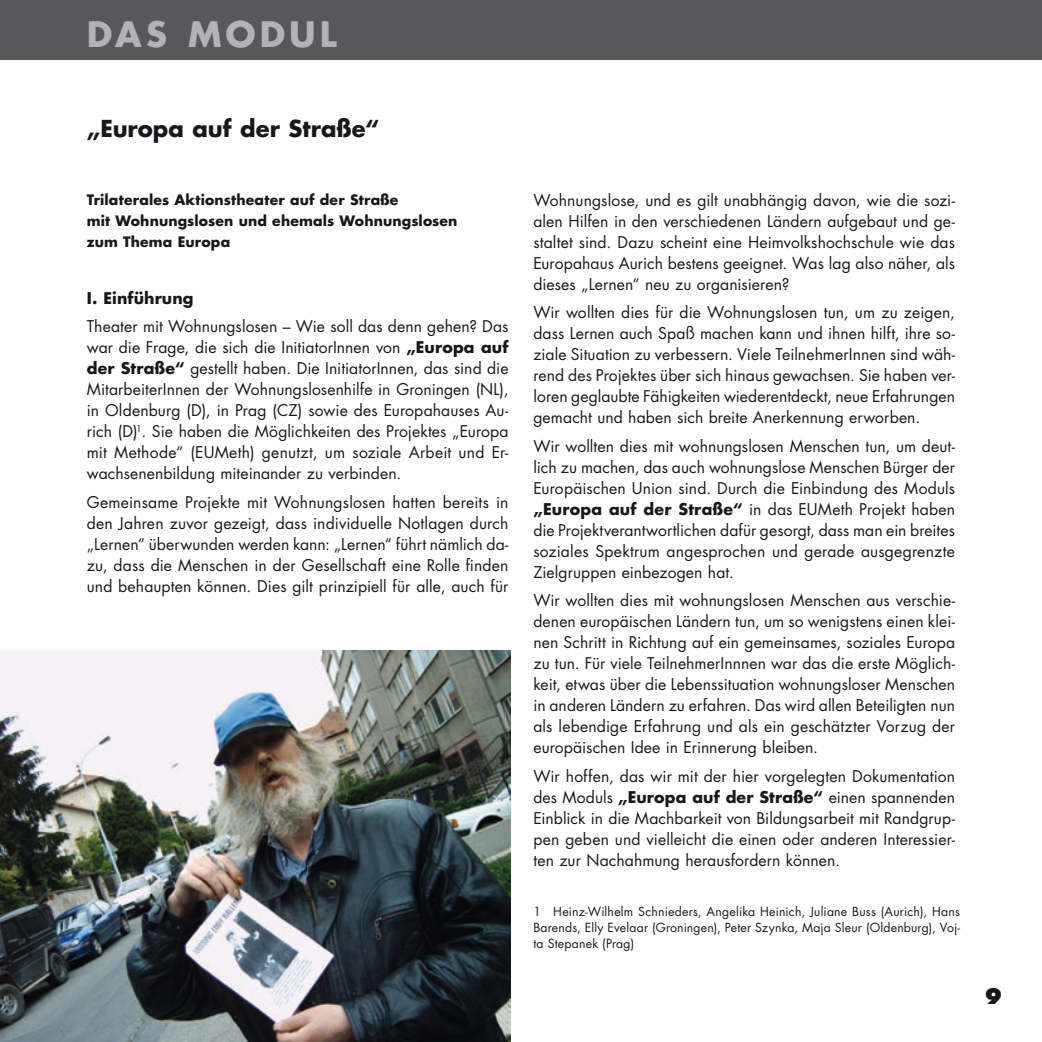
<style>
.page{position:relative;width:1042px;height:1042px;background:#fff}
.page>*{position:absolute;margin:0;border:0;box-sizing:border-box;transform-origin:0 0}
.t1{font:700 34.12px "Futura";letter-spacing:.12em;color:#b1b3b4}
.t2{font:700 22.75px "Futura";color:#1a171c}
.t3{font:15.75px/21px "Futura";letter-spacing:.005em;color:#1a171c;text-align:justify}
.t4{font:700 15.75px "Futura";color:#1a171c}
.t5{font:700 14px/21px "Futura";letter-spacing:.01em;color:#1a171c}
.t6{font:12.25px/15.8px "Futura";letter-spacing:.015em;color:#1a171c;text-align:justify}
.s1{font-weight:700}
</style>
<div class="page">
<div style="left:0;top:0;width:1042px;height:60px;background:#58585a"></div>
<img style="left:0;top:650px;width:510px;height:392px">
<h1 class="t1" style="left:87px;top:11px;width:251px">Das modul</h1>
<h2 class="t2" style="left:87px;top:113px;width:294px">„Europa auf der Straße“</h2>
<p class="t5" style="left:87px;top:189px;width:372px">Trilaterales Aktionstheater auf der Straße<br>mit Wohnungslosen und ehemals Wohnungslosen zum Thema Europa</p>
<p class="t4" style="left:87px;top:287px;width:108px">I. Einführung</p>
<p class="t3" style="left:87px;top:316px;width:423px">Theater mit Wohnungslosen – Wie soll das denn gehen? Das war die Frage, die sich die InitiatorInnen von <span class="s1">„Europa auf der Straße“</span> gestellt haben. Die InitiatorInnen, das sind die MitarbeiterInnen der Wohnungslosenhilfe in Groningen (NL), in Oldenburg (D), in Prag (CZ) sowie des Europahauses Au&shy;rich (D)<sup>1</sup>. Sie haben die Möglichkeiten des Projektes „Europa mit Methode“ (EUMeth) genutzt, um soziale Arbeit und Er&shy;wachsenenbildung miteinander zu verbinden.</p>
<p class="t3" style="left:87px;top:491px;width:423px">Gemeinsame Projekte mit Wohnungslosen hatten bereits in den Jahren zuvor gezeigt, dass individuelle Notlagen durch „Lernen“ überwunden werden kann: „Lernen“ führt nämlich da&shy;zu, dass die Menschen in der Gesellschaft eine Rolle finden und behaupten können. Dies gilt prinzipiell für alle, auch für</p>
<p class="t3" style="left:533px;top:189px;width:423px">Wohnungslose, und es gilt unabhängig davon, wie die sozi&shy;alen Hilfen in den verschiedenen Ländern aufgebaut und ge&shy;staltet sind. Dazu scheint eine Heimvolkshochschule wie das Europahaus Aurich bestens geeignet. Was lag also näher, als dieses „Lernen“ neu zu organisieren?</p>
<p class="t3" style="left:533px;top:302px;width:423px">Wir wollten dies für die Wohnungslosen tun, um zu zeigen, dass Lernen auch Spaß machen kann und ihnen hilft, ihre so&shy;ziale Situation zu verbessern. Viele TeilnehmerInnen sind wäh&shy;rend des Projektes über sich hinaus gewachsen. Sie haben ver&shy;loren geglaubte Fähigkeiten wiederentdeckt, neue Erfahrungen gemacht und haben sich breite Anerkennung erworben.</p>
<p class="t3" style="left:533px;top:435px;width:423px">Wir wollten dies mit wohnungslosen Menschen tun, um deut&shy;lich zu machen, das auch wohnungslose Menschen Bürger der Europäischen Union sind. Durch die Einbindung des Moduls <span class="s1">„Europa auf der Straße“</span> in das EUMeth Projekt haben die Projektverantwortlichen dafür gesorgt, dass man ein breites soziales Spektrum angesprochen und gerade ausgegrenzte Zielgruppen einbezogen hat.</p>
<p class="t3" style="left:533px;top:590px;width:423px">Wir wollten dies mit wohnungslosen Menschen aus verschie&shy;denen europäischen Ländern tun, um so wenigstens einen klei&shy;nen Schritt in Richtung auf ein gemeinsames, soziales Europa zu tun. Für viele TeilnehmerInnnen war das die erste Möglich&shy;keit, etwas über die Lebenssituation wohnungsloser Menschen in anderen Ländern zu erfahren. Das wird allen Beteiligten nun als lebendige Erfahrung und als ein geschätzter Vorzug der europäischen Idee in Erinnerung bleiben.</p>
<p class="t3" style="left:533px;top:765px;width:423px">Wir hoffen, das wir mit der hier vorgelegten Dokumentation des Moduls <span class="s1">„Europa auf der Straße“</span> einen spannenden Einblick in die Machbarkeit von Bildungsarbeit mit Randgrup&shy;pen geben und vielleicht die einen oder anderen Interessier&shy;ten zur Nachahmung herausfordern können.</p>
<p class="t6" style="left:533px;top:904px;width:428px">1 Heinz-Wilhelm Schnieders, Angelika Heinich, Juliane Buss (Aurich), Hans Barends, Elly Evelaar (Groningen), Peter Szynka, Maja Sleur (Oldenburg), Voj&shy;ta Stepanek (Prag)</p>
</div>
